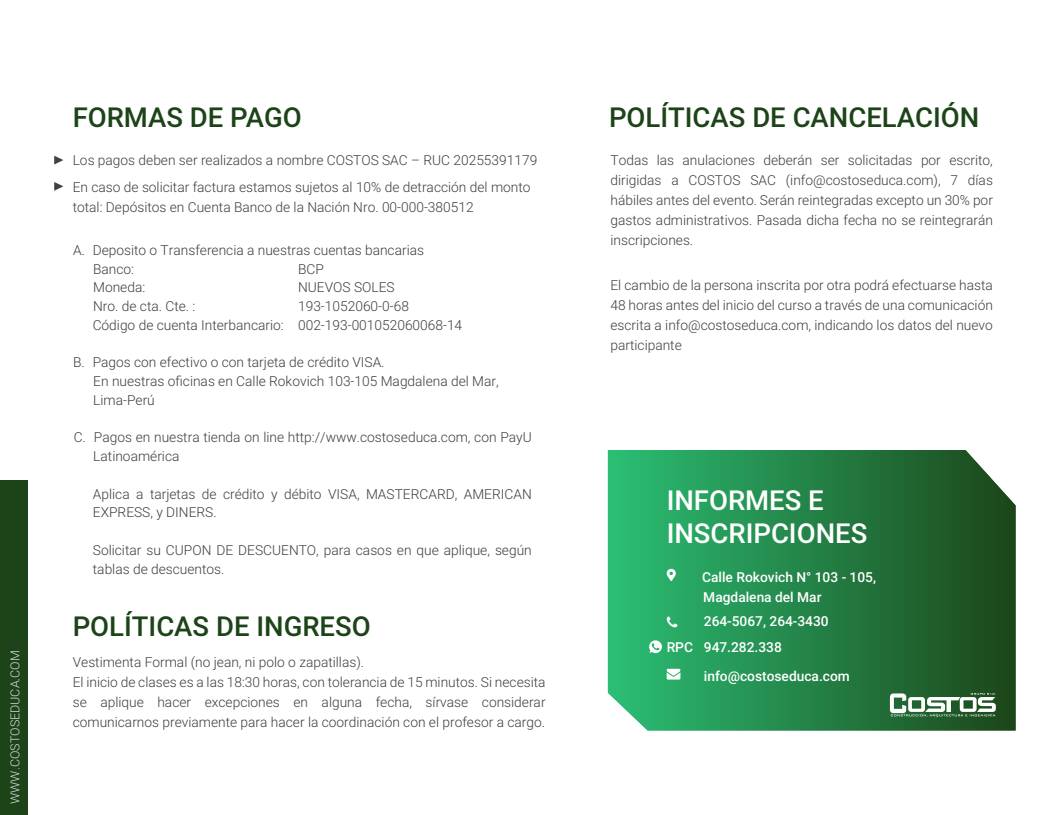
<style>
.page{position:relative;width:1063px;height:815px;background:#fff}
.page>*{position:absolute;margin:0;border:0;box-sizing:border-box;transform-origin:0 0}
.t1{font:500 27.5px "Roboto";color:#1c4418}
.t2{font:500 27.5px/33px "Roboto";color:#fff}
.t3{font:300 13.75px/20px "Roboto";color:#3d3d3d}
.t4{font:500 13.75px/20px "Roboto";color:#fff}
.t5{font:300 12.5px "Roboto";color:#d4d9e0}
</style>
<div class="page">
<div style="left:0;top:480px;width:28px;height:335px;background:#1c4418"></div>
<svg style="left:54px;top:156px;width:9px;height:8px"></svg>
<svg style="left:54px;top:182px;width:9px;height:9px"></svg>
<svg style="left:608px;top:450px;width:408px;height:280px;background:#27854b"></svg>
<svg style="left:667px;top:569px;width:9px;height:12px"></svg>
<svg style="left:667px;top:617px;width:10px;height:10px"></svg>
<svg style="left:667px;top:669px;width:13px;height:11px"></svg>
<svg style="left:890px;top:693px;width:106px;height:24px"></svg>
<svg style="left:649px;top:640px;width:13px;height:13px"></svg>
<p class="t5" style="left:6px;top:804px;width:155px;rotate:-90deg">WWW.COSTOSEDUCA.COM</p>
<h1 class="t1" style="left:73px;top:98px;width:230px">FORMAS DE PAGO</h1>
<p class="t3" style="left:73px;top:147px;width:466px;line-height:26.2px">Los pagos deben ser realizados a nombre COSTOS SAC – RUC 20255391179<br>En caso de solicitar factura estamos sujetos al 10% de detracción del monto</p>
<p class="t3" style="left:73px;top:196px;width:402px">total: Depósitos en Cuenta Banco de la Nación Nro. 00-000-380512</p>
<p class="t3" style="left:93px;top:240px;width:332px;line-height:18.8px;text-indent:-20px">A. Deposito o Transferencia a nuestras cuentas bancarias<br>Banco:</p>
<p class="t3" style="left:298px;top:258px;width:27px">BCP</p>
<p class="t3" style="left:93px;top:277px;width:54px">Moneda:</p>
<p class="t3" style="left:298px;top:277px;width:98px">NUEVOS SOLES</p>
<p class="t3" style="left:93px;top:296px;width:104px">Nro. de cta. Cte. :</p>
<p class="t3" style="left:93px;top:296px;width:371px;line-height:18.8px;text-indent:205px">193-1052060-0-68<br>Código de cuenta Interbancario: 002-193-001052060068-14</p>
<p class="t3" style="left:93px;top:353px;width:407px;line-height:18.8px;text-indent:-20px">B. Pagos con efectivo o con tarjeta de crédito VISA.<br>En nuestras oficinas en Calle Rokovich 103-105 Magdalena del Mar,<br>Lima-Perú</p>
<p class="t3" style="left:93px;top:428px;width:440px;line-height:18.8px;text-indent:-20px">C. Pagos en nuestra tienda on line http://www.costoseduca.com, con PayU<br>Latinoamérica</p>
<p class="t3" style="left:93px;top:484px;width:440px;line-height:18.8px">Aplica a tarjetas de crédito y débito VISA, MASTERCARD, AMERICAN<br>EXPRESS, y DINERS.</p>
<p class="t3" style="left:93px;top:540px;width:440px;line-height:18.8px">Solicitar su CUPON DE DESCUENTO, para casos en que aplique, según tablas de descuentos.</p>
<h1 class="t1" style="left:73px;top:606px;width:299px">POLÍTICAS DE INGRESO</h1>
<p class="t3" style="left:73px;top:651px;width:474px">Vestimenta Formal (no jean, ni polo o zapatillas).<br>El inicio de clases es a las 18:30 horas, con tolerancia de 15 minutos. Si necesita se aplique hacer excepciones en alguna fecha, sírvase considerar comunicarnos previamente para hacer la coordinación con el profesor a cargo.</p>
<h1 class="t1" style="left:609px;top:98px;width:372px">POLÍTICAS DE CANCELACIÓN</h1>
<p class="t3" style="left:610px;top:150px;width:384px;text-align:justify">Todas las anulaciones deberán ser solicitadas por escrito, dirigidas a COSTOS SAC (info@costoseduca.com), 7 días hábiles antes del evento. Serán reintegradas excepto un 30% por gastos administrativos. Pasada dicha fecha no se reintegrarán inscripciones.</p>
<p class="t3" style="left:610px;top:275px;width:384px;text-align:justify">El cambio de la persona inscrita por otra podrá efectuarse hasta 48 horas antes del inicio del curso a través de una comunicación escrita a info@costoseduca.com, indicando los datos del nuevo participante</p>
<h1 class="t2" style="left:667px;top:483px;width:202px">INFORMES E<br>INSCRIPCIONES</h1>
<p class="t4" style="left:702px;top:566px;width:175px">Calle Rokovich N° 103 - 105,<br>Magdalena del Mar</p>
<p class="t4" style="left:704px;top:610px;width:126px">264-5067, 264-3430</p>
<p class="t4" style="left:667px;top:637px;width:117px">RPC 947.282.338</p>
<p class="t4" style="left:704px;top:665px;width:147px">info@costoseduca.com</p>
</div>
